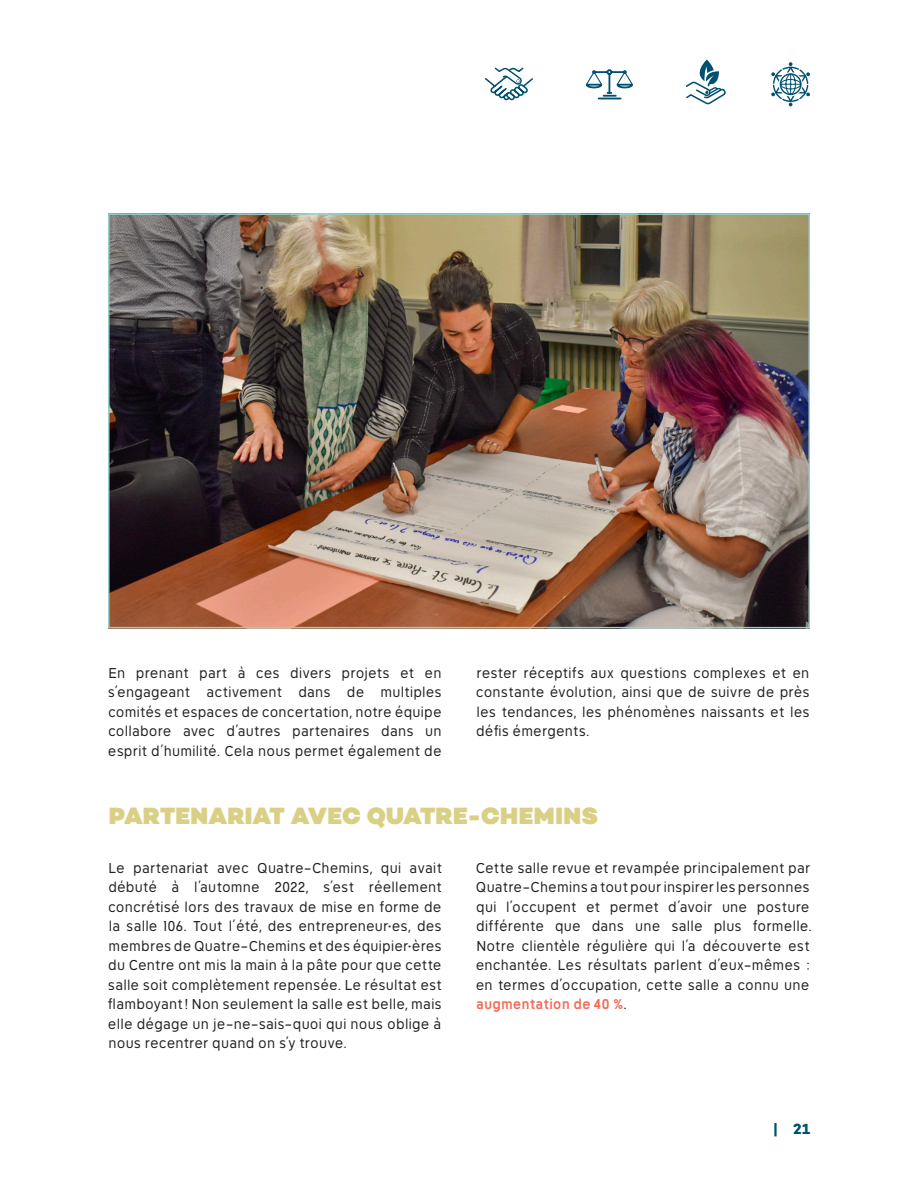
<style>
.page{position:relative;width:918px;height:1188px;background:#fff}
.page>*{position:absolute;margin:0;border:0;box-sizing:border-box;transform-origin:0 0}
.t1{font:900 24px "Campton";letter-spacing:.005em;color:#dad085}
.t2{font:700 15px "Campton";color:#00506f}
.t3{font:semi-condensed 14.25px/19.5px "Geometris";letter-spacing:.015em;color:#231f20;text-align:justify}
.t4{font:14.25px "Geometris Sem Bd Sem Cond";color:#f26a56}
.s1{font-family:"Geometris";font-stretch:semi-condensed;color:#231f20}
</style>
<div class="page">
<svg style="left:485px;top:67px;width:48px;height:34px"></svg>
<svg style="left:771px;top:62px;width:39px;height:44px"></svg>
<svg style="left:585px;top:69px;width:48px;height:30px"></svg>
<svg style="left:685px;top:59px;width:41px;height:46px"></svg>
<img style="left:111px;top:216px;width:696px;height:409px">
<div style="left:108px;top:213px;width:702px;height:415px;border:2px solid #97cdca"></div>
<p class="t3" style="left:108px;top:663px;width:335px">En prenant part à ces divers projets et en s’engageant activement dans de multiples comités et espaces de concertation, notre équipe collabore avec d’autres partenaires dans un esprit d’humilité. Cela nous permet également de</p>
<p class="t3" style="left:476px;top:663px;width:335px">rester réceptifs aux questions complexes et en constante évolution, ainsi que de suivre de près les tendances, les phénomènes naissants et les défis émergents.</p>
<h1 class="t1" style="left:109px;top:800px;width:491px">PARTENARIAT AVEC QUATRE-CHEMINS</h1>
<p class="t3" style="left:108px;top:858px;width:336px">Le partenariat avec Quatre-Chemins, qui avait débuté à l’automne 2022, s’est réellement concrétisé lors des travaux de mise en forme de la salle 106. Tout l’été, des entrepreneur·es, des membres de Quatre-Chemins et des équipier·ères du Centre ont mis la main à la pâte pour que cette salle soit complètement repensée. Le résultat est flamboyant! Non seulement la salle est belle, mais elle dégage un je-ne-sais-quoi qui nous oblige à nous recentrer quand on s’y trouve.</p>
<p class="t3" style="left:476px;top:858px;width:338px;text-align:left">Cette salle revue et revampée principalement par Quatre-Chemins a tout pour inspirer les personnes qui l’occupent et permet d’avoir une posture différente que dans une salle plus formelle.<br>Notre clientèle régulière qui l’a découverte est enchantée. Les résultats parlent d’eux-mêmes : en termes d’occupation, cette salle a connu une</p>
<p class="t4" style="left:476px;top:995px;width:152px">augmentation de 40 %<span class="s1">.</span></p>
<p class="t2" style="left:773px;top:1119px;width:38px">| 21</p>
</div>
